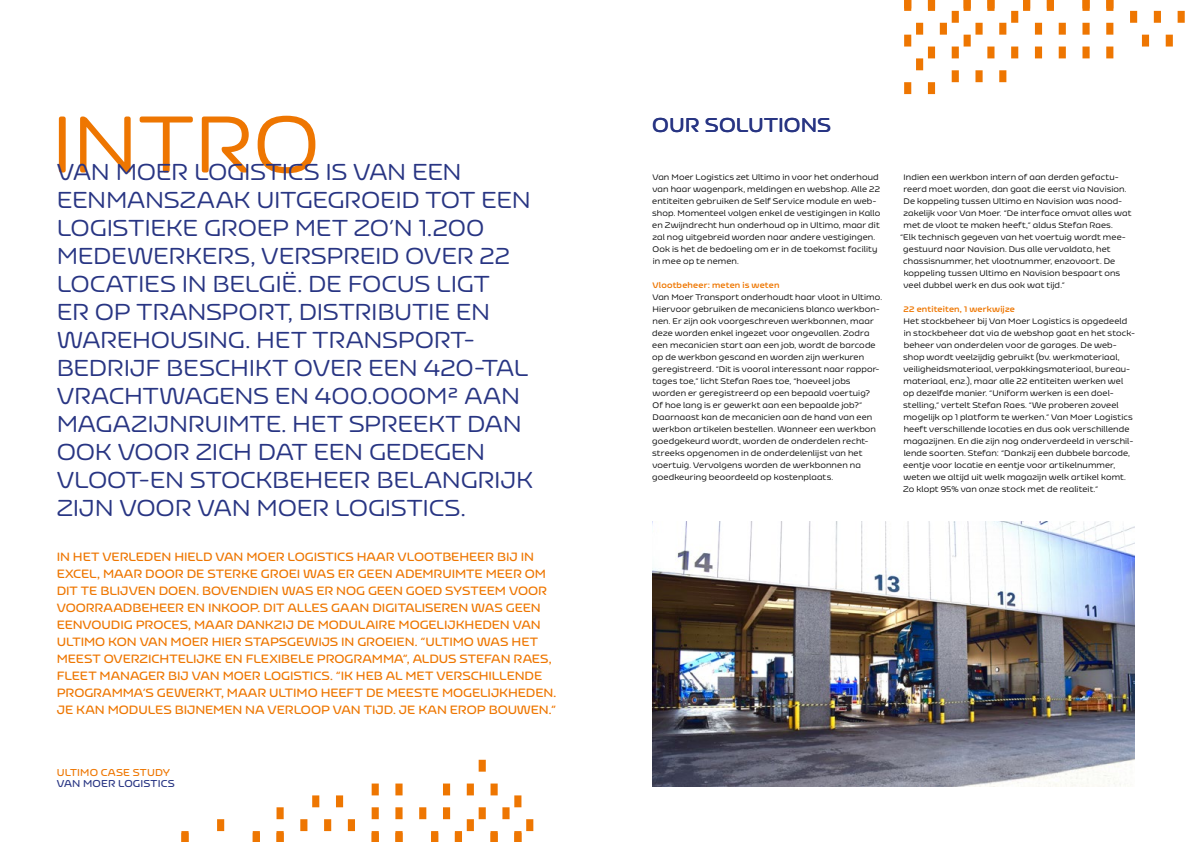
<style>
.page{position:relative;width:1191px;height:842px;background:#fff}
.page>*{position:absolute;margin:0;border:0;box-sizing:border-box;transform-origin:0 0}
.t1{font:80px "Nizzoli Alt Rd";color:#ee7601}
.t2{font:23px/28px "Nizzoli Alt Rd";letter-spacing:-.015em;color:#283583}
.t3{font:600 20px "Nizzoli Alt Rd";letter-spacing:.005em;color:#283583}
.t4{font:600 12px/17px "Nizzoli Alt Rd";letter-spacing:-.005em;color:#ee7601}
.t5{font:600 10px "Nizzoli Alt Rd";letter-spacing:.015em;color:#283583}
.t6{font:600 10px "Nizzoli Alt Rd";letter-spacing:.015em;color:#ee7601}
.t7{font:8px/12px "Nizzoli Alt Rd";letter-spacing:.01em;color:#000}
.t8{font:700 8px "Nizzoli Alt Rd";letter-spacing:.02em;color:#ee7601}
</style>
<div class="page">
<svg style="left:181px;top:760px;width:352px;height:82px"></svg>
<svg style="left:904px;top:0;width:280px;height:94px"></svg>
<img style="left:652px;top:522px;width:482px;height:265px">
<h1 class="t1" style="left:51px;top:98px;width:270px">INTRO</h1>
<p class="t2" style="left:57px;top:158px;width:478px">VAN MOER LOGISTICS IS VAN EEN<br>EENMANSZAAK UITGEGROEID TOT EEN<br>LOGISTIEKE GROEP MET ZO’N 1.200<br>MEDEWERKERS, VERSPREID OVER 22<br>LOCATIES IN BELGIË. DE FOCUS LIGT<br>ER OP TRANSPORT, DISTRIBUTIE EN<br>WAREHOUSING. HET TRANSPORT-<br>BEDRIJF BESCHIKT OVER EEN 420-TAL<br>VRACHTWAGENS EN 400.000M² AAN<br>MAGAZIJNRUIMTE. HET SPREEKT DAN<br>OOK VOOR ZICH DAT EEN GEDEGEN<br>VLOOT-EN STOCKBEHEER BELANGRIJK<br>ZIJN VOOR VAN MOER LOGISTICS.</p>
<p class="t4" style="left:57px;top:548px;width:501px">IN HET VERLEDEN HIELD VAN MOER LOGISTICS HAAR VLOOTBEHEER BIJ IN EXCEL, MAAR DOOR DE STERKE GROEI WAS ER GEEN ADEMRUIMTE MEER OM DIT TE BLIJVEN DOEN. BOVENDIEN WAS ER NOG GEEN GOED SYSTEEM VOOR VOORRAADBEHEER EN INKOOP. DIT ALLES GAAN DIGITALISEREN WAS GEEN EENVOUDIG PROCES, MAAR DANKZIJ DE MODULAIRE MOGELIJKHEDEN VAN ULTIMO KON VAN MOER HIER STAPSGEWIJS IN GROEIEN. “ULTIMO WAS HET MEEST OVERZICHTELIJKE EN FLEXIBELE PROGRAMMA”, ALDUS STEFAN RAES, FLEET MANAGER BIJ VAN MOER LOGISTICS. “IK HEB AL MET VERSCHILLENDE PROGRAMMA’S GEWERKT, MAAR ULTIMO HEEFT DE MEESTE MOGELIJKHEDEN.<br>JE KAN MODULES BIJNEMEN NA VERLOOP VAN TIJD. JE KAN EROP BOUWEN.”</p>
<p class="t6" style="left:57px;top:766px;width:115px">ULTIMO CASE STUDY</p>
<p class="t5" style="left:57px;top:777px;width:119px">VAN MOER LOGISTICS</p>
<h3 class="t3" style="left:652px;top:113px;width:180px">OUR SOLUTIONS</h3>
<p class="t7" style="left:652px;top:171px;width:230px">Van Moer Logistics zet Ultimo in voor het onderhoud van haar wagenpark, meldingen en webshop. Alle 22 entiteiten gebruiken de Self Service module en web&shy;shop. Momenteel volgen enkel de vestigingen in Kallo en Zwijndrecht hun onderhoud op in Ultimo, maar dit zal nog uitgebreid worden naar andere vestigingen.<br>Ook is het de bedoeling om er in de toekomst facility in mee op te nemen.</p>
<p class="t8" style="left:652px;top:280px;width:128px">Vlootbeheer: meten is weten</p>
<p class="t7" style="left:652px;top:291px;width:231px">Van Moer Transport onderhoudt haar vloot in Ultimo.<br>Hiervoor gebruiken de mecaniciens blanco werkbon&shy;nen. Er zijn ook voorgeschreven werkbonnen, maar deze worden enkel ingezet voor ongevallen. Zodra een mecanicien start aan een job, wordt de barcode op de werkbon gescand en worden zijn werkuren geregistreerd. “Dit is vooral interessant naar rappor&shy;tages toe,” licht Stefan Raes toe, “hoeveel jobs worden er geregistreerd op een bepaald voertuig?<br>Of hoe lang is er gewerkt aan een bepaalde job?” Daarnaast kan de mecanicien aan de hand van een werkbon artikelen bestellen. Wanneer een werkbon goedgekeurd wordt, worden de onderdelen recht&shy;streeks opgenomen in de onderdelenlijst van het voertuig. Vervolgens worden de werkbonnen na goedkeuring beoordeeld op kostenplaats.</p>
<p class="t7" style="left:903px;top:171px;width:217px">Indien een werkbon intern of aan derden gefactu-</p>
<p class="t7" style="left:903px;top:183px;width:225px">reerd moet worden, dan gaat die eerst via Navision.</p>
<p class="t7" style="left:903px;top:195px;width:220px">De koppeling tussen Ultimo en Navision was nood-</p>
<p class="t7" style="left:903px;top:207px;width:229px">zakelijk voor Van Moer. “De interface omvat alles wat</p>
<p class="t7" style="left:903px;top:219px;width:211px">met de vloot te maken heeft,” aldus Stefan Raes.</p>
<p class="t7" style="left:900px;top:231px;width:227px">“Elk technisch gegeven van het voertuig wordt mee-</p>
<p class="t7" style="left:903px;top:243px;width:209px">gestuurd naar Navision. Dus alle vervaldata, het</p>
<p class="t7" style="left:903px;top:255px;width:213px">chassisnummer, het vlootnummer, enzovoort. De</p>
<p class="t7" style="left:903px;top:267px;width:218px">koppeling tussen Ultimo en Navision bespaart ons</p>
<p class="t7" style="left:903px;top:279px;width:163px">veel dubbel werk en dus ook wat tijd.”</p>
<p class="t8" style="left:903px;top:304px;width:113px">22 entiteiten, 1 werkwijze</p>
<p class="t7" style="left:903px;top:315px;width:233px">Het stockbeheer bij Van Moer Logistics is opgedeeld in stockbeheer dat via de webshop gaat en het stock&shy;beheer van onderdelen voor de garages. De web&shy;shop wordt veelzijdig gebruikt (bv. werkmateriaal, veiligheidsmateriaal, verpakkingsmateriaal, bureau&shy;materiaal, enz.), maar alle 22 entiteiten werken wel op dezelfde manier. “Uniform werken is een doel&shy;stelling,” vertelt Stefan Raes. “We proberen zoveel mogelijk op 1 platform te werken.” Van Moer Logistics heeft verschillende locaties en dus ook verschillende magazijnen. En die zijn nog onderverdeeld in verschil&shy;lende soorten. Stefan: “Dankzij een dubbele barcode, eentje voor locatie en eentje voor artikelnummer, weten we altijd uit welk magazijn welk artikel komt.<br>Zo klopt 95% van onze stock met de realiteit.”</p>
</div>
